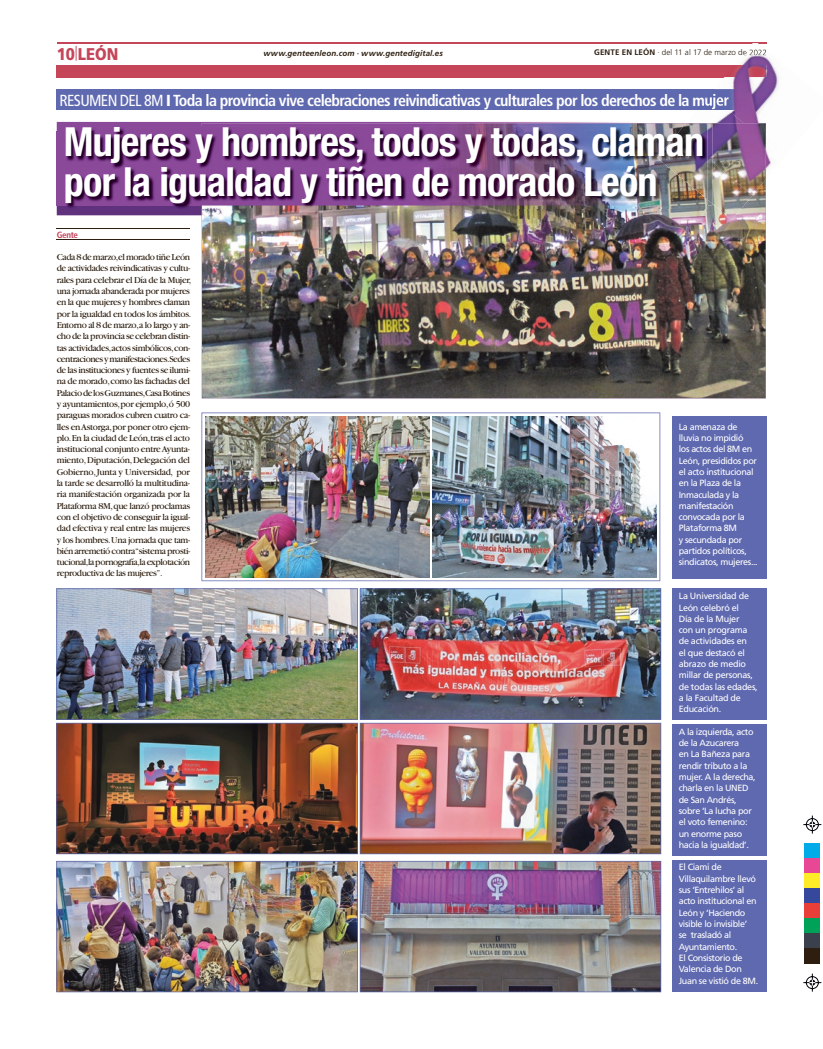
<style>
.page{position:relative;width:823px;height:1049px;background:#fff}
.page>*{position:absolute;margin:0;border:0;box-sizing:border-box;transform-origin:0 0}
.t1{font:700 condensed 40.2px/39.2px "Helvetica Neue LT Std";letter-spacing:-.02em;color:#fff}
.t2{font:900 17px "Frutiger LT Std";color:#c54559;scale:.88 1}
.t3{font:700 condensed 16px "Frutiger LT Std";letter-spacing:-.045em;color:#fff}
.t4{font:9.5px/11.3px "Garamond";letter-spacing:-.04em;color:#2d1e10}
.t5{font:9px/11.3px "Frutiger LT Std";letter-spacing:-.04em;color:#fff}
.t6{font:700 condensed 9px "Frutiger LT Std";letter-spacing:-.04em;color:#c54559}
.t7{font:italic 700 8px "Frutiger LT Std";letter-spacing:.015em;color:#2d1e10}
.t8{font:300 8px "Frutiger LT Std";letter-spacing:.005em;color:#2d1e10}
.s1{font-weight:700}
.s2{font-weight:400}
.s3{font-weight:900}
</style>
<div class="page">
<hr style="left:57px;top:42px;width:708px;height:1px;background:#c54559">
<div style="left:57px;top:65px;width:708px;height:12px;background:#c54559"></div>
<svg style="left:803px;top:815px;width:17px;height:19px"></svg>
<svg style="left:803px;top:973px;width:17px;height:18px"></svg>
<div style="left:804px;top:844px;width:15px;height:15px;background:#00abe7"></div>
<div style="left:804px;top:859px;width:15px;height:15px;background:#e74795"></div>
<div style="left:804px;top:874px;width:15px;height:15px;background:#ffeb27"></div>
<div style="left:804px;top:889px;width:15px;height:15px;background:#36489b"></div>
<div style="left:804px;top:904px;width:15px;height:15px;background:#e83f39"></div>
<div style="left:804px;top:919px;width:15px;height:15px;background:#00a159"></div>
<div style="left:804px;top:934px;width:15px;height:15px;background:#3a414c"></div>
<div style="left:804px;top:949px;width:15px;height:15px;background:#2d1e10"></div>
<svg style="left:201px;top:412px;width:459px;height:169px"></svg>
<img style="left:202px;top:195px;width:563px;height:203px">
<hr style="left:57px;top:229px;width:133px;height:1px;background:#2d1e10">
<hr style="left:57px;top:240px;width:133px;height:1px;background:#2d1e10">
<div style="left:57px;top:89px;width:687px;height:21px;background:#5f69af"></div>
<img style="left:56px;top:588px;width:301px;height:132px">
<img style="left:359px;top:588px;width:301px;height:132px">
<img style="left:56px;top:723px;width:301px;height:131px">
<img style="left:56px;top:861px;width:301px;height:131px">
<img style="left:359px;top:723px;width:301px;height:131px">
<img style="left:359px;top:861px;width:301px;height:131px">
<div style="left:671px;top:588px;width:94px;height:132px;background:#5f69af"></div>
<div style="left:671px;top:724px;width:94px;height:131px;background:#5f69af"></div>
<div style="left:671px;top:860px;width:94px;height:131px;background:#5f69af"></div>
<div style="left:671px;top:416px;width:94px;height:162px;background:#5f69af"></div>
<img style="left:713px;top:42px;width:66px;height:81px">
<img style="left:765px;top:82px;width:14px;height:97px">
<img style="left:713px;top:110px;width:30px;height:13px">
<img style="left:724px;top:65px;width:41px;height:12px">
<img style="left:742px;top:49px;width:23px;height:6px">
<img style="left:752px;top:179px;width:13px;height:16px">
<img style="left:711px;top:179px;width:41px;height:41px">
<img style="left:711px;top:123px;width:54px;height:56px">
<img style="left:713px;top:89px;width:31px;height:21px">
<img style="left:702px;top:94px;width:26px;height:15px">
<img style="left:57px;top:122px;width:654px;height:93px">
<img style="left:202px;top:127px;width:1px;height:79px">
<img style="left:656px;top:127px;width:51px;height:73px">
<img style="left:432px;top:417px;width:224px;height:160px">
<img style="left:205px;top:417px;width:224px;height:160px">
<h2 class="t2" style="left:57px;top:44px;width:71px">10<sup>|</sup>LEÓN</h2>
<p class="t8" style="left:593px;top:48px;width:174px"><span class="s1">GENTE EN LEÓN</span> · del 11 al 17 de marzo de 2022</p>
<p class="t7" style="left:263px;top:49px;width:181px">www.genteenleon.com · www.gentedigital.es</p>
<h3 class="t3" style="left:60px;top:91px;width:670px"><span class="s2">RESUMEN DEL 8M</span> <span class="s3">I</span> Toda la provincia vive celebraciones reivindicativas y culturales por los derechos de la mujer</h3>
<h1 class="t1" style="left:64px;top:122px;width:641px">Mujeres y hombres, todos y todas, claman por la igualdad y tiñen de morado León</h1>
<p class="t6" style="left:57px;top:229px;width:23px">Gente</p>
<p class="t4" style="left:57px;top:252px;width:136px">Cada 8 de marzo,el morado tiñe León de actividades reivindicativas y cultu&shy;rales para celebrar el Día de la Mujer, una jornada abanderada por mujeres en la que mujeres y hombres claman por la igualdad en todos los ámbitos.<br>Entorno al 8 de marzo,a lo largo y an&shy;cho de la provincia se celebran distin&shy;tas actividades,actos simbólicos,con&shy;centraciones y manifestaciones.Sedes de las instituciones y fuentes se ilumi&shy;na de morado,como las fachadas del Palacio de los Guzmanes,Casa Botines y ayuntamientos,por ejemplo,ó 500 paraguas morados cubren cuatro ca&shy;lles en Astorga,por poner otro ejem&shy;plo.En la ciudad de León,tras el acto institucional conjunto entre Ayunta&shy;miento, Diputación, Delegación del Gobierno, Junta y Universidad, por la tarde se desarrolló la multitudina&shy;ria manifestación organizada por la Plataforma 8M,que lanzó proclamas con el objetivo de conseguir la igual&shy;dad efectiva y real entre las mujeres y los hombres.Una jornada que tam&shy;bién arremetió contra “sistema prosti&shy;tucional,la pornografía,la explotación reproductiva de las mujeres”.</p>
<p class="t5" style="left:678px;top:421px;width:80px">La amenaza de lluvia no impidió<br>los actos del 8M en<br>León, presididos por el acto institucional en la Plaza de la<br>Inmaculada y la manifestación convocada por la<br>Plataforma 8M<br>y secundada por partidos políticos, sindicatos, mujeres...</p>
<p class="t5" style="left:678px;top:590px;width:80px">La Universidad de<br>León celebró el<br>Día de la Mujer<br>con un programa de actividades en<br>el que destacó el abrazo de medio millar de personas, de todas las edades, a la Facultad de<br>Educación.</p>
<p class="t5" style="left:678px;top:726px;width:78px">A la izquierda, acto de la Azucarera<br>en La Bañeza para rendir tributo a la mujer. A la derecha, charla en la UNED de San Andrés, sobre ‘La lucha por el voto femenino: un enorme paso hacia la igualdad’.</p>
<p class="t5" style="left:678px;top:862px;width:81px">El Ciami de<br>Villaquilambre llevó sus ‘Entrehilos’ al acto institucional en<br>León y ‘Haciendo visible lo invisible’<br>se trasladó al<br>Ayuntamiento.<br>El Consistorio de<br>Valencia de Don<br>Juan se vistió de 8M.</p>
</div>
